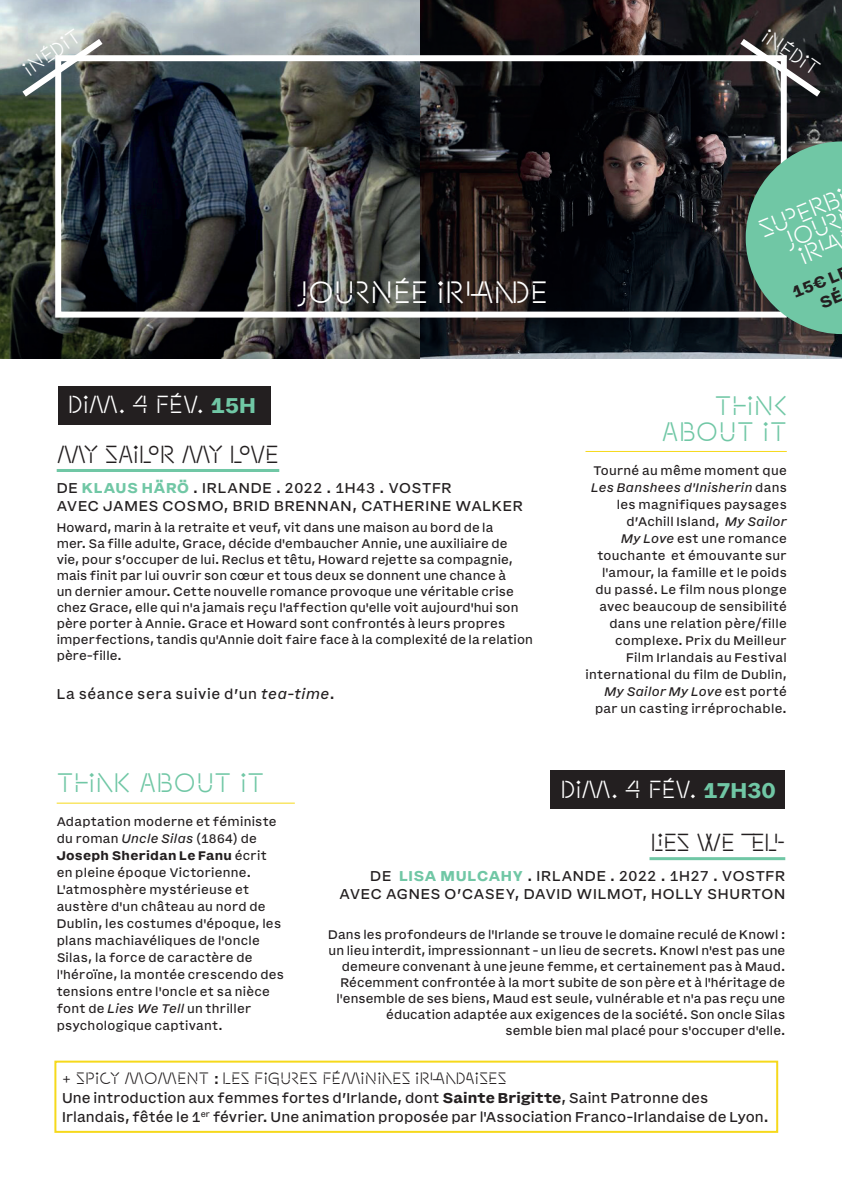
<style>
.page{position:relative;width:842px;height:1191px;background:#fff}
.page>*{position:absolute;margin:0;border:0;box-sizing:border-box;transform-origin:0 0}
.t1{font:30px "Clock";color:#fff}
.t2{font:26px "Clock";color:#70c7a5}
.t3{font:24px/20px "Clock";letter-spacing:-.005em;color:#fff;text-align:center}
.t4{font:24px "Clock";letter-spacing:-.025em;color:#231f20}
.t5{font:20px "Clock";color:#fff}
.t6{font:700 18px/20px "Basically Sans";color:#231f20;text-align:right}
.t7{font:16px/19px "Basically Sans";letter-spacing:.01em;color:#231f20}
.t8{font:16px/18px "Basically Sans";letter-spacing:.04em;color:#231f20;text-align:right}
.t9{font:16px/18px "Basically Sans";letter-spacing:.045em;color:#231f20}
.t10{font:16px "Clock";color:#231f20}
.t11{font:16px "Basically Sans";letter-spacing:.035em;color:#231f20}
.t12{font:14px/17px "Basically Sans";letter-spacing:.01em;color:#231f20}
.s1{font-family:"Basically Sans";font-weight:700;color:#70c7a5}
.s2{font-weight:700;color:#70c7a5}
.s3{font-style:italic}
.s4{font-weight:700}
.s5{font-family:"Basically Sans"}
</style>
<div class="page">
<img style="left:0;top:0;width:421px;height:358px">
<img style="left:421px;top:0;width:421px;height:358px">
<div style="left:55px;top:55px;width:732px;height:262px;border:6px solid #fff"></div>
<hr style="left:57px;top:469px;width:222px;height:3px;background:#70c7a5">
<hr style="left:649px;top:857px;width:136px;height:3px;background:#70c7a5">
<div style="left:58px;top:386px;width:212px;height:38px;background:#231f20"></div>
<svg style="left:16px;top:33px;width:93px;height:69px;background:#8c9491"></svg>
<svg style="left:734px;top:33px;width:93px;height:69px;background:#484647"></svg>
<hr style="left:585px;top:451px;width:202px;height:1px;background:#f6d91b">
<hr style="left:57px;top:802px;width:238px;height:1px;background:#f6d91b">
<div style="left:550px;top:770px;width:235px;height:39px;background:#231f20"></div>
<div style="left:54px;top:1060px;width:724px;height:72px;border:2px solid #f6d91b"></div>
<svg style="left:746px;top:141px;width:96px;height:193px;background:#67a98f"></svg>
<h3 class="t5" style="left:17px;top:60px;width:58px;rotate:-35deg">INÉDIT</h3>
<h3 class="t5" style="left:772px;top:23px;width:58px;rotate:35deg">INÉDIT</h3>
<h3 class="t3" style="left:69px;top:393px;width:189px">DIM. 4 FÉV. <span class="s1">15H</span></h3>
<h1 class="t1" style="left:297px;top:272px;width:20px">JOURNÉE</h1>
<h1 class="t1" style="left:437px;top:272px;width:17px">IRLANDE</h1>
<h3 class="t4" style="left:57px;top:438px;width:224px">MY SAILOR MY LOVE</h3>
<p class="t9" style="left:57px;top:479px;width:468px">DE <span class="s2">KLAUS HÄRÖ</span> . IRLANDE . 2022 . 1H43 . VOSTFR<br>AVEC JAMES COSMO, BRID BRENNAN, CATHERINE WALKER</p>
<p class="t12" style="left:57px;top:520px;width:478px;line-height:16px">Howard, marin à la retraite et veuf, vit dans une maison au bord de la<br>mer. Sa fille adulte, Grace, décide d'embaucher Annie, une auxiliaire de vie, pour s’occuper de lui. Reclus et têtu, Howard rejette sa compagnie, mais finit par lui ouvrir son cœur et tous deux se donnent une chance à<br>un dernier amour. Cette nouvelle romance provoque une véritable crise chez Grace, elle qui n'a jamais reçu l'affection qu'elle voit aujourd'hui son père porter à Annie. Grace et Howard sont confrontés à leurs propres imperfections, tandis qu'Annie doit faire face à la complexité de la relation père-fille.</p>
<p class="t11" style="left:57px;top:685px;width:279px">La séance sera suivie d’un <span class="s3">tea-time</span>.</p>
<h3 class="t3" style="left:756px;top:219px;width:88px;rotate:-22deg">SUPERBI<br>JO UR<br>IRLA</h3>
<p class="t6" style="left:789px;top:284px;width:51px;rotate:-22deg">15€ L<br>SÉ</p>
<h2 class="t2" style="left:715px;top:388px;width:72px">THINK</h2>
<h2 class="t2" style="left:662px;top:414px;width:19px">ABOU</h2>
<h2 class="t2" style="left:737px;top:414px;width:38px">T IT</h2>
<p class="t12" style="left:586px;top:462px;width:203px;text-align:right">Tourné au même moment que<br><span class="s3">Les Banshees d'Inisherin</span> dans les magnifiques paysages d’Achill Island, <span class="s3">My Sailor<br>My Love</span> est une romance touchante et émouvante sur l'amour, la famille et le poids du passé. Le film nous plonge avec beaucoup de sensibilité dans une relation père/fille complexe. Prix du Meilleur<br>Film Irlandais au Festival international du film de Dublin,<br><span class="s3">My Sailor My Love</span> est porté par un casting irréprochable.</p>
<h2 class="t2" style="left:57px;top:765px;width:31px">THINK</h2>
<h2 class="t2" style="left:139px;top:765px;width:19px">ABOU</h2>
<h2 class="t2" style="left:215px;top:765px;width:38px">T IT</h2>
<p class="t12" style="left:57px;top:813px;width:229px">Adaptation moderne et féministe du roman <span class="s3">Uncle Silas</span> (1864) de<br><span class="s4">Joseph Sheridan Le Fanu</span> écrit en pleine époque Victorienne.<br>L'atmosphère mystérieuse et austère d'un château au nord de<br>Dublin, les costumes d'époque, les plans machiavéliques de l'oncle<br>Silas, la force de caractère de l'héroïne, la montée crescendo des tensions entre l'oncle et sa nièce font de <span class="s3">Lies We Tell</span> un thriller psychologique captivant.</p>
<h3 class="t3" style="left:561px;top:777px;width:216px">DIM. 4 FÉV. <span class="s1">17H30</span></h3>
<h3 class="t4" style="left:650px;top:826px;width:137px">LIES WE T ELL</h3>
<p class="t8" style="left:339px;top:867px;width:447px">DE <span class="s2">LISA MULCAHY</span> . IRLANDE . 2022 . 1H27 . VOSTFR<br>AVEC AGNES O’CASEY, DAVID WILMOT, HOLLY SHURTON</p>
<p class="t12" style="left:328px;top:926px;width:458px;line-height:16px;text-align:right">Dans les profondeurs de l'Irlande se trouve le domaine reculé de Knowl : un lieu interdit, impressionnant - un lieu de secrets. Knowl n'est pas une demeure convenant à une jeune femme, et certainement pas à Maud.<br>Récemment confrontée à la mort subite de son père et à l'héritage de l'ensemble de ses biens, Maud est seule, vulnérable et n'a pas reçu une éducation adaptée aux exigences de la société. Son oncle Silas<br>semble bien mal placé pour s'occuper d'elle.</p>
<p class="t10" style="left:62px;top:1067px;width:24px"><span class="s5">+</span> SPICY</p>
<p class="t10" style="left:125px;top:1067px;width:16px">MOMEN</p>
<p class="t10" style="left:199px;top:1067px;width:33px">T <span class="s5">:</span> LES</p>
<p class="t10" style="left:254px;top:1067px;width:36px">FIGURES</p>
<p class="t10" style="left:322px;top:1067px;width:11px">FÉMININES</p>
<p class="t10" style="left:415px;top:1067px;width:10px">IRLANDAISES</p>
<p class="t7" style="left:62px;top:1089px;width:708px">Une introduction aux femmes fortes d’Irlande, dont <span class="s4">Sainte Brigitte</span>, Saint Patronne des<br>Irlandais, fêtée le 1<sup>er</sup> février. Une animation proposée par l'Association Franco-Irlandaise de Lyon.</p>
</div>
